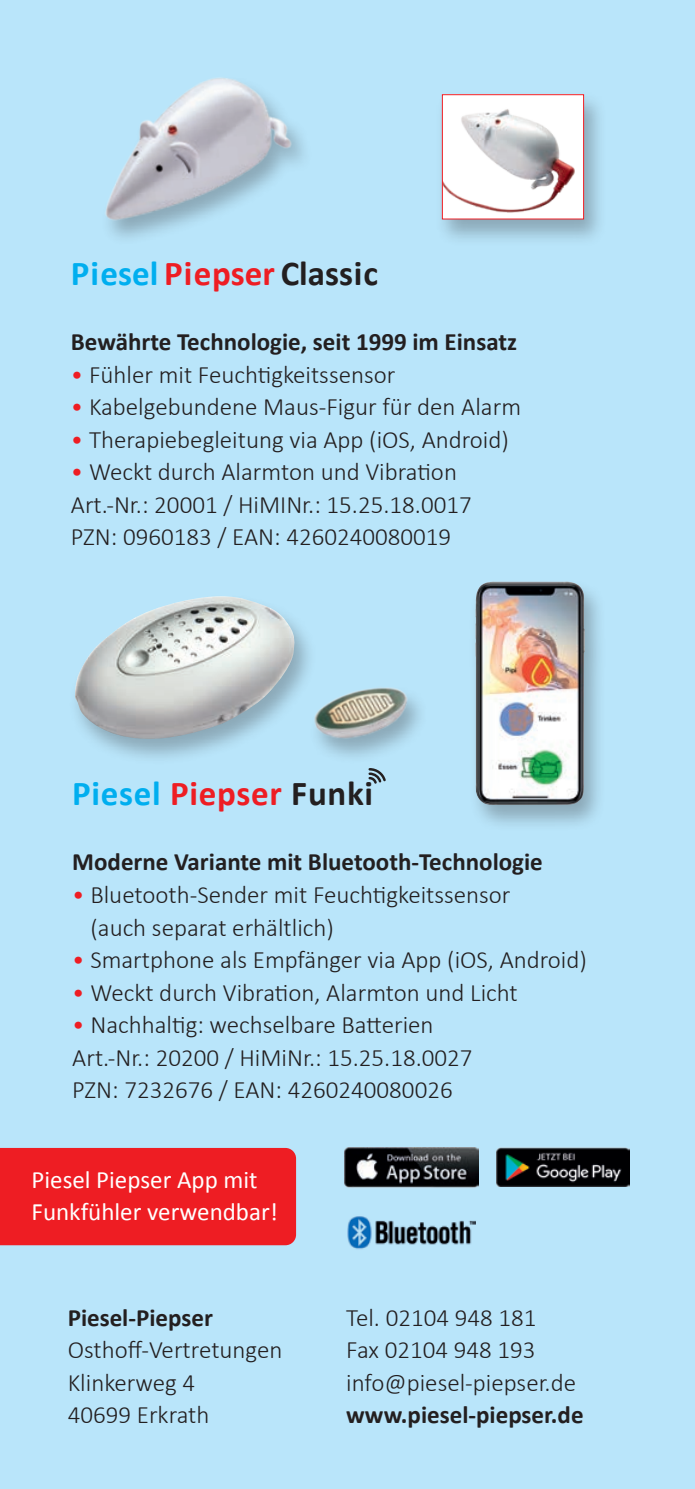
<style>
.page{position:relative;width:695px;height:1489px;background:#fff}
.page>*{position:absolute;margin:0;border:0;box-sizing:border-box;transform-origin:0 0}
.t1{font:700 35px "Calibri";color:#ee1d23}
.t2{font:700 35px "Calibri";letter-spacing:.02em;color:#ee1d23}
.t3{font:300 25px/32.5px "Calibri";color:#231f20}
.t4{font:700 25px "Calibri";color:#231f20}
.t5{font:25px/32.5px "Calibri";color:#fff}
.s1{color:#00aeef}
.s2{color:#231f20}
.s3{color:#ee1d23}
</style>
<div class="page">
<div style="left:0;top:0;width:694px;height:1488px;background:#b9e5fa"></div>
<div style="left:434px;top:91px;width:172px;height:156px;background:#231f20;opacity:.3"></div>
<img style="left:444px;top:96px;width:138px;height:121px">
<div style="left:442px;top:94px;width:142px;height:125px;border:1px solid #ee1d23"></div>
<img style="left:105px;top:77px;width:199px;height:161px">
<div style="left:68px;top:593px;width:249px;height:172px;background:#231f20;opacity:.3"></div>
<img style="left:75px;top:596px;width:220px;height:145px">
<div style="left:308px;top:685px;width:121px;height:80px;background:#231f20;opacity:.3"></div>
<img style="left:311px;top:685px;width:101px;height:57px">
<img style="left:344px;top:1147px;width:134px;height:41px">
<img style="left:496px;top:1147px;width:133px;height:39px">
<img style="left:347px;top:1216px;width:128px;height:33px">
<div style="left:0;top:1147px;width:296px;height:98px;background:#ee1d23"></div>
<div style="left:468px;top:578px;width:139px;height:254px;background:#231f20;opacity:.3"></div>
<img style="left:474px;top:581px;width:111px;height:224px">
<svg style="left:368px;top:768px;width:18px;height:16px"></svg>
<h1 class="t1" style="left:71px;top:251px;width:309px"><span class="s1">Piesel</span> Piepser <span class="s2">Classic</span></h1>
<p class="t4" style="left:71px;top:326px;width:447px">Bewährte Technologie, seit 1999 im Einsatz</p>
<p class="t3" style="left:71px;top:357px;width:326px"><span class="s3">•</span> Fühler mit Feuchtigkeitssensor</p>
<p class="t3" style="left:71px;top:389px;width:451px"><span class="s3">•</span> Kabelgebundene Maus-Figur für den Alarm</p>
<p class="t3" style="left:71px;top:422px;width:439px"><span class="s3">•</span> Therapiebegleitung via App (iOS, Android)</p>
<p class="t3" style="left:71px;top:454px;width:402px"><span class="s3">•</span> Weckt durch Alarmton und Vibration<br>Art.-Nr.: 20001 / HiMINr.: 15.25.18.0017<br>PZN: 0960183 / EAN: 4260240080019</p>
<h1 class="t2" style="left:72px;top:771px;width:302px"><span class="s1">Piesel</span> Piepser <span class="s2">Funki</span></h1>
<p class="t4" style="left:72px;top:846px;width:472px">Moderne Variante mit Bluetooth-Technologie</p>
<p class="t3" style="left:90px;top:877px;width:421px;text-indent:-18px"><span class="s3">•</span> Bluetooth-Sender mit Feuchtigkeitssensor (auch separat erhältlich)</p>
<p class="t3" style="left:72px;top:942px;width:516px"><span class="s3">•</span> Smartphone als Empfänger via App (iOS, Android)</p>
<p class="t3" style="left:72px;top:974px;width:447px"><span class="s3">•</span> Weckt durch Vibration, Alarmton und Licht</p>
<p class="t3" style="left:72px;top:1007px;width:402px"><span class="s3">•</span> Nachhaltig: wechselbare Batterien<br>Art.-Nr.: 20200 / HiMiNr.: 15.25.18.0027<br>PZN: 7232676 / EAN: 4260240080026</p>
<p class="t5" style="left:32px;top:1163px;width:248px">Piesel Piepser App mit<br>Funkfühler verwendbar!</p>
<p class="t4" style="left:68px;top:1301px;width:147px">Piesel-Piepser</p>
<p class="t3" style="left:68px;top:1332px;width:216px">Osthoff-Vertretungen<br>Klinkerweg 4<br>40699 Erkrath</p>
<p class="t3" style="left:346px;top:1299px;width:231px">Tel. 02104 948 181<br>Fax 02104 948 193 info@piesel-piepser.de</p>
<p class="t4" style="left:346px;top:1398px;width:239px">www.piesel-piepser.de</p>
</div>
